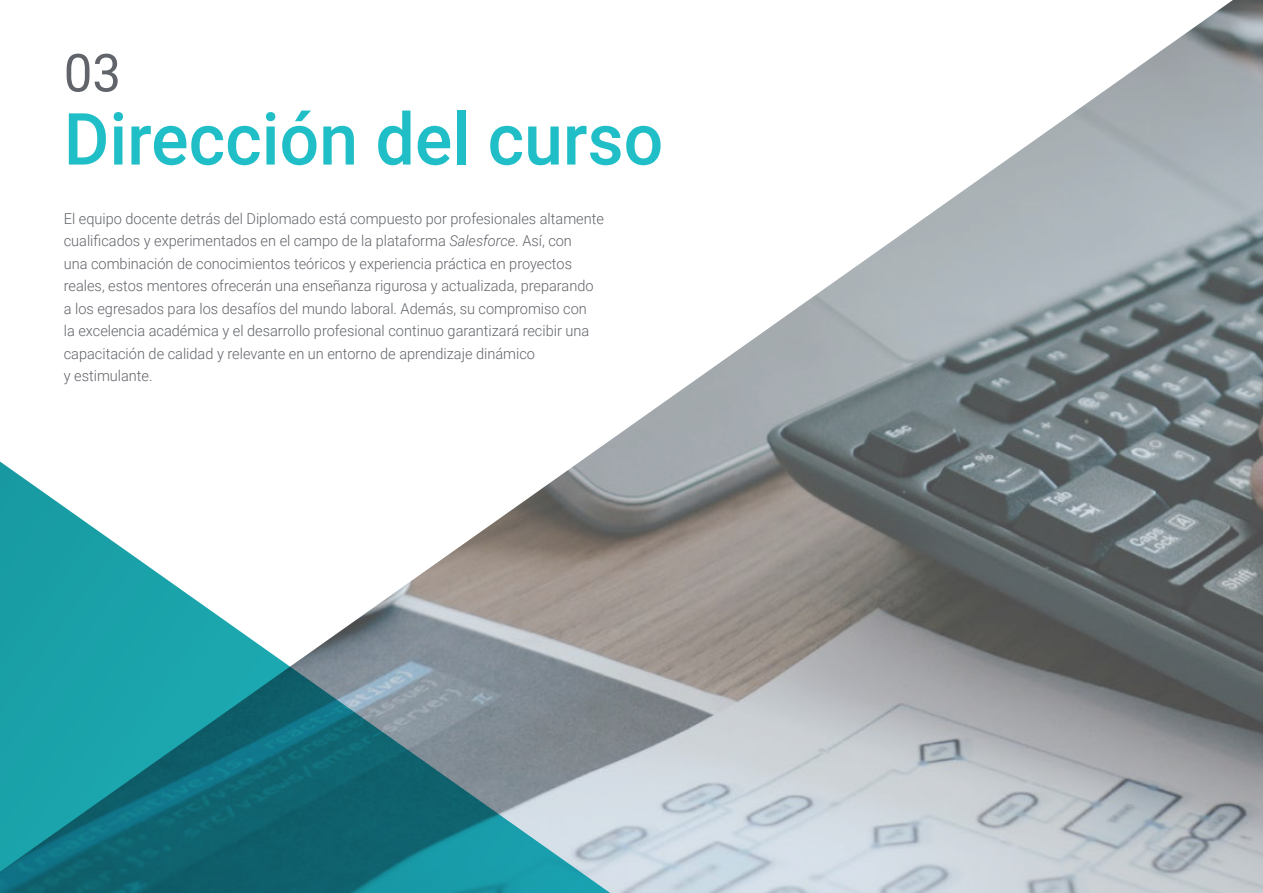
<style>
.page{position:relative;width:1263px;height:893px;background:#fff}
.page>*{position:absolute;margin:0;border:0;box-sizing:border-box;transform-origin:0 0}
.t1{font:500 72px "Roboto";color:#20bec6}
.t2{font:52.5px "Roboto";color:#61646a}
.t3{font:300 15px/22.5px "Roboto";color:#61646a}
.s1{font-style:italic}
</style>
<div class="page">
<img style="left:602px;top:0;width:661px;height:893px">
<svg style="left:0;top:446px;width:640px;height:447px"></svg>
<h2 class="t2" style="left:64px;top:36px;width:59px">03</h2>
<h1 class="t1" style="left:64px;top:89px;width:601px">Dirección del curso</h1>
<p class="t3" style="left:64px;top:207px;width:542px">El equipo docente detrás del Diplomado está compuesto por profesionales altamente cualificados y experimentados en el campo de la plataforma <span class="s1">Salesforce</span>. Así, con<br>una combinación de conocimientos teóricos y experiencia práctica en proyectos reales, estos mentores ofrecerán una enseñanza rigurosa y actualizada, preparando a los egresados para los desafíos del mundo laboral. Además, su compromiso con<br>la excelencia académica y el desarrollo profesional continuo garantizará recibir una capacitación de calidad y relevante en un entorno de aprendizaje dinámico<br>y estimulante.</p>
</div>
